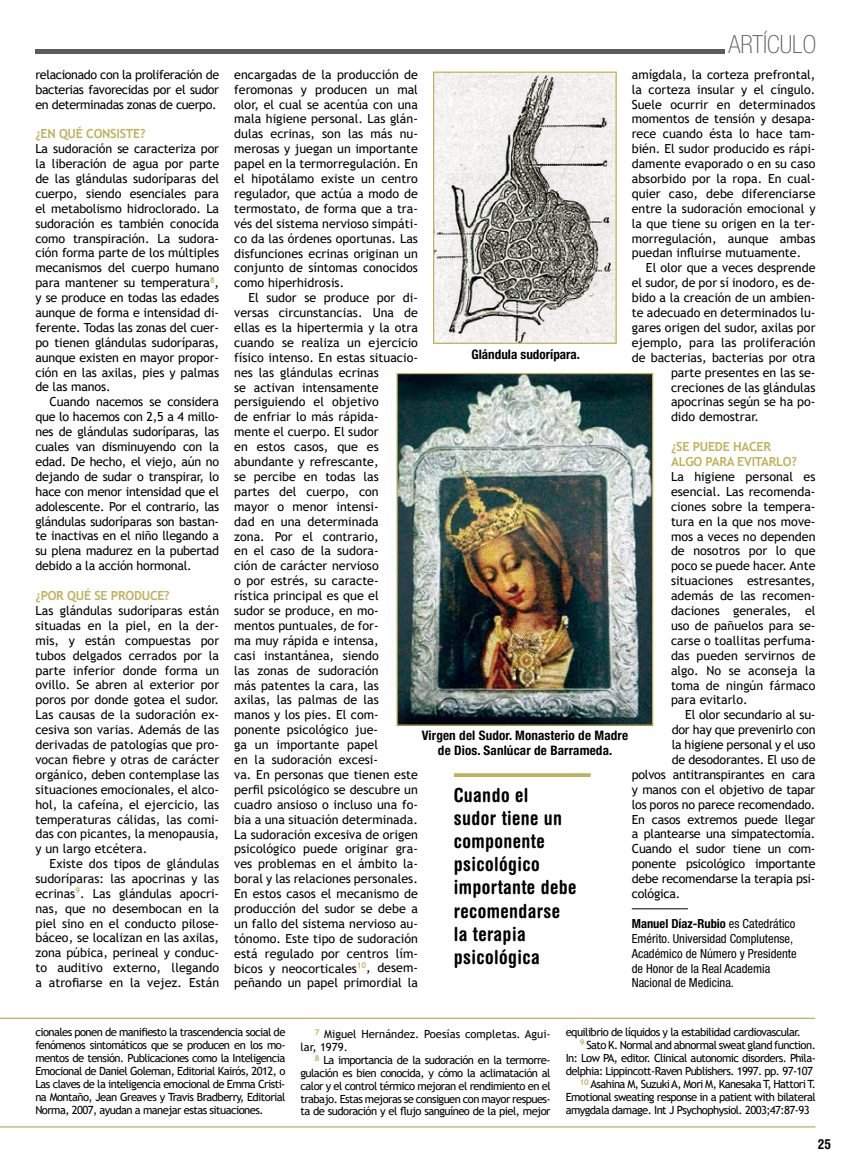
<style>
.page{position:relative;width:851px;height:1163px;background:#fff}
.page>*{position:absolute;margin:0;border:0;box-sizing:border-box;transform-origin:0 0}
.t1{font:100 condensed 25px "Helvetica Neue LT Std";color:#5b5b5f}
.t2{font:700 condensed 19.38px/23.1px "Helvetica Rounded LT Std";letter-spacing:.02em;color:#000}
.t3{font:700 condensed 13.75px "Helvetica Rounded LT Std";color:#000}
.t4{font:700 condensed 13.12px/15px "Helvetica Neue LT Std";letter-spacing:.01em;color:#000;text-align:center}
.t5{font:12.5px/14.9px "Trebuchet MS";color:#000;text-align:justify}
.t6{font:12.5px "Trebuchet MS";letter-spacing:-.02em;color:#000}
.t7{font:condensed 12.5px/14.9px "Helvetica Neue LT Std";color:#000}
.t8{font:700 12.5px/14.9px "Trebuchet MS";letter-spacing:-.02em;color:#c0b15b}
.t9{font:11.25px/12.9px "Trebuchet MS";letter-spacing:-.05em;color:#000;text-align:justify}
.t10{font:11.25px/12.9px "Trebuchet MS";color:#000}
.s1{font-weight:700}
</style>
<div class="page">
<hr style="left:35px;top:50px;width:690px;height:4px;background:#5b5b5f">
<hr style="left:631px;top:908px;width:56px;height:1px;background:#000">
<img style="left:398px;top:375px;width:253px;height:348px">
<div style="left:396px;top:373px;width:257px;height:352px;border:1px solid #c0b15b"></div>
<hr style="left:0;top:1126px;width:815px;height:1px;background:#c0b15b">
<hr style="left:0;top:1017px;width:815px;height:1px;background:#c0b15b">
<img style="left:435px;top:74px;width:179px;height:268px">
<div style="left:433px;top:72px;width:183px;height:272px;border:1px solid #c0b15b"></div>
<hr style="left:454px;top:773px;width:136px;height:3px;background:#c0b15b">
<p class="t5" style="left:35px;top:67px;width:185px">relacionado con la proliferación de bacterias favorecidas por el sudor en determinadas zonas de cuerpo.</p>
<p class="t8" style="left:35px;top:126px;width:112px">¿EN QUÉ CONSISTE?</p>
<p class="t5" style="left:35px;top:141px;width:185px">La sudoración se caracteriza por la liberación de agua por parte de las glándulas sudoríparas del cuerpo, siendo esenciales para el metabolismo hidroclorado. La sudoración es también conocida como transpiración. La sudora&shy;ción forma parte de los múltiples mecanismos del cuerpo humano para mantener su temperatura<sup>8</sup>, y se produce en todas las edades aunque de forma e intensidad di&shy;ferente. Todas las zonas del cuer&shy;po tienen glándulas sudoríparas, aunque existen en mayor propor&shy;ción en las axilas, pies y palmas de las manos.</p>
<p class="t5" style="left:35px;top:394px;width:185px;text-indent:14px">Cuando nacemos se considera que lo hacemos con 2,5 a 4 millo&shy;nes de glándulas sudoríparas, las cuales van disminuyendo con la edad. De hecho, el viejo, aún no dejando de sudar o transpirar, lo hace con menor intensidad que el adolescente. Por el contrario, las glándulas sudoríparas son bastan&shy;te inactivas en el niño llegando a su plena madurez en la pubertad debido a la acción hormonal.</p>
<p class="t8" style="left:35px;top:588px;width:136px">¿POR QUÉ SE PRODUCE?</p>
<p class="t5" style="left:35px;top:603px;width:185px">Las glándulas sudoríparas están situadas en la piel, en la der&shy;mis, y están compuestas por tubos delgados cerrados por la parte inferior donde forma un ovillo. Se abren al exterior por poros por donde gotea el sudor.<br>Las causas de la sudoración ex&shy;cesiva son varias. Además de las derivadas de patologías que pro&shy;vocan fiebre y otras de carácter orgánico, deben contemplase las situaciones emocionales, el alco&shy;hol, la cafeína, el ejercicio, las temperaturas cálidas, las comi&shy;das con picantes, la menopausia, y un largo etcétera.</p>
<p class="t5" style="left:35px;top:856px;width:185px;text-indent:14px">Existe dos tipos de glándulas sudoríparas: las apocrinas y las ecrinas<sup>9</sup>. Las glándulas apocri&shy;nas, que no desembocan en la piel sino en el conducto pilose&shy;báceo, se localizan en las axilas, zona púbica, perineal y conduc&shy;to auditivo externo, llegando a atrofiarse en la vejez. Están</p>
<h1 class="t1" style="left:728px;top:30px;width:89px">ARTÍCULO</h1>
<p class="t5" style="left:631px;top:67px;width:185px">amígdala, la corteza prefrontal, la corteza insular y el cíngulo.<br>Suele ocurrir en determinados momentos de tensión y desapa&shy;rece cuando ésta lo hace tam&shy;bién. El sudor producido es rápi&shy;damente evaporado o en su caso absorbido por la ropa. En cual&shy;quier caso, debe diferenciarse entre la sudoración emocional y la que tiene su origen en la ter&shy;morregulación, aunque ambas puedan influirse mutuamente.</p>
<p class="t5" style="left:646px;top:260px;width:171px">El olor que a veces desprende</p>
<p class="t5" style="left:631px;top:275px;width:185px">el sudor, de por sí inodoro, es de-</p>
<p class="t5" style="left:631px;top:290px;width:185px">bido a la creación de un ambien-</p>
<p class="t5" style="left:631px;top:305px;width:185px">te adecuado en determinados lu-</p>
<p class="t5" style="left:631px;top:320px;width:185px">gares origen del sudor, axilas por</p>
<p class="t5" style="left:631px;top:335px;width:185px">ejemplo, para las proliferación</p>
<p class="t5" style="left:631px;top:350px;width:185px">de bacterias, bacterias por otra</p>
<p class="t5" style="left:671px;top:364px;width:146px">parte presentes en las se-</p>
<p class="t5" style="left:671px;top:379px;width:146px">creciones de las glándulas</p>
<p class="t5" style="left:671px;top:394px;width:146px">apocrinas según se ha po-</p>
<p class="t5" style="left:671px;top:409px;width:90px">dido demostrar.</p>
<p class="t8" style="left:671px;top:439px;width:127px">¿SE PUEDE HACER<br>ALGO PARA EVITARLO?</p>
<p class="t5" style="left:671px;top:469px;width:146px">La higiene personal es esencial. Las recomenda&shy;ciones sobre la tempera&shy;tura en la que nos move&shy;mos a veces no dependen de nosotros por lo que poco se puede hacer. Ante situaciones estresantes, además de las recomen&shy;daciones generales, el uso de pañuelos para se&shy;carse o toallitas perfuma&shy;das pueden servirnos de algo. No se aconseja la toma de ningún fármaco para evitarlo.</p>
<p class="t6" style="left:685px;top:706px;width:132px">El olor secundario al su-</p>
<p class="t6" style="left:671px;top:721px;width:145px">dor hay que prevenirlo con</p>
<p class="t6" style="left:671px;top:736px;width:145px">la higiene personal y el uso</p>
<p class="t6" style="left:671px;top:751px;width:145px">de desodorantes. El uso de</p>
<p class="t6" style="left:631px;top:766px;width:185px">polvos antitranspirantes en cara</p>
<p class="t6" style="left:631px;top:781px;width:185px">y manos con el objetivo de tapar</p>
<p class="t6" style="left:631px;top:796px;width:185px">los poros no parece recomendado.</p>
<p class="t6" style="left:631px;top:811px;width:185px">En casos extremos puede llegar</p>
<p class="t6" style="left:631px;top:826px;width:185px">a plantearse una simpatectomía.</p>
<p class="t6" style="left:631px;top:840px;width:185px">Cuando el sudor tiene un com-</p>
<p class="t6" style="left:631px;top:855px;width:185px">ponente psicológico importante</p>
<p class="t6" style="left:631px;top:870px;width:185px">debe recomendarse la terapia psi-</p>
<p class="t6" style="left:631px;top:885px;width:50px">cológica.</p>
<p class="t7" style="left:631px;top:915px;width:166px"><span class="s1">Manuel Díaz-Rubio</span> es Catedrático<br>Emérito. Universidad Complutense,<br>Académico de Número y Presidente de Honor de la Real Academia<br>Nacional de Medicina.</p>
<p class="t5" style="left:234px;top:67px;width:185px">encargadas de la producción de feromonas y producen un mal olor, el cual se acentúa con una mala higiene personal. Las glán&shy;dulas ecrinas, son las más nu&shy;merosas y juegan un importante papel en la termorregulación. En el hipotálamo existe un centro regulador, que actúa a modo de termostato, de forma que a tra&shy;vés del sistema nervioso simpáti&shy;co da las órdenes oportunas. Las disfunciones ecrinas originan un conjunto de síntomas conocidos como hiperhidrosis.</p>
<p class="t5" style="left:234px;top:290px;width:185px;text-align:left;text-indent:14px">El sudor se produce por di&shy;versas circunstancias. Una de ellas es la hipertermia y la otra cuando se realiza un ejercicio físico intenso. En estas situacio&shy;nes las glándulas ecrinas<br>se activan intensamente persiguiendo el objetivo<br>de enfriar lo más rápida-<br>mente el cuerpo. El sudor<br>en estos casos, que es abundante y refrescante,<br>se percibe en todas las<br>partes del cuerpo, con<br>mayor o menor intensi-<br>dad en una determinada<br>zona. Por el contrario,<br>en el caso de la sudora-<br>ción de carácter nervioso<br>o por estrés, su caracte-<br>rística principal es que el<br>sudor se produce, en mo&shy;mentos puntuales, de for-<br>ma muy rápida e intensa,<br>casi instantánea, siendo<br>las zonas de sudoración<br>más patentes la cara, las axilas, las palmas de las<br>manos y los pies. El com&shy;ponente psicológico jue-<br>ga un importante papel<br>en la sudoración excesi-<br>va. En personas que tienen este perfil psicológico se descubre un cuadro ansioso o incluso una fo&shy;bia a una situación determinada.<br>La sudoración excesiva de origen psicológico puede originar gra&shy;ves problemas en el ámbito la&shy;boral y las relaciones personales.<br>En estos casos el mecanismo de producción del sudor se debe a un fallo del sistema nervioso au&shy;tónomo. Este tipo de sudoración está regulado por centros lím&shy;bicos y neocorticales<sup>10</sup>, desem&shy;peñando un papel primordial la</p>
<p class="t4" style="left:471px;top:346px;width:110px">Glándula sudorípara.</p>
<p class="t4" style="left:421px;top:727px;width:208px">Virgen del Sudor. Monasterio de Madre de Dios. Sanlúcar de Barrameda.</p>
<h2 class="t2" style="left:454px;top:782px;width:124px">Cuando el<br>sudor tiene un componente psicológico importante debe recomendarse la terapia psicológica</h2>
<p class="t9" style="left:35px;top:1025px;width:251px">cionales ponen de manifiesto la trascendencia social de fenómenos sintomáticos que se producen en los mo&shy;mentos de tensión. Publicaciones como la Inteligencia Emocional de Daniel Goleman, Editorial Kairós, 2012, o Las claves de la inteligencia emocional de Emma Cristi&shy;na Montaño, Jean Greaves y Travis Bradberry, Editorial Norma, 2007, ayudan a manejar estas situaciones.</p>
<p class="t10" style="left:300px;top:1027px;width:251px;text-indent:14px"><sup>7</sup> Miguel Hernández. Poesías completas. Agui&shy;lar, 1979.</p>
<p class="t9" style="left:300px;top:1053px;width:251px;text-indent:14px"><sup>8</sup> La importancia de la sudoración en la termorre&shy;gulación es bien conocida, y cómo la aclimatación al calor y el control térmico mejoran el rendimiento en el trabajo. Estas mejoras se consiguen con mayor respues&shy;ta de sudoración y el flujo sanguíneo de la piel, mejor</p>
<p class="t9" style="left:565px;top:1025px;width:237px">equilibrio de líquidos y la estabilidad cardiovascular.</p>
<p class="t9" style="left:580px;top:1038px;width:237px"><sup>9</sup> Sato K. Normal and abnormal sweat gland function.</p>
<p class="t9" style="left:565px;top:1051px;width:251px">In: Low PA, editor. Clinical autonomic disorders. Phila-</p>
<p class="t9" style="left:565px;top:1064px;width:249px">delphia: Lippincott-Raven Publishers. 1997. pp. 97-107</p>
<p class="t9" style="left:580px;top:1077px;width:237px"><sup>10</sup> Asahina M, Suzuki A, Mori M, Kanesaka T, Hattori T.</p>
<p class="t9" style="left:565px;top:1090px;width:251px">Emotional sweating response in a patient with bilateral</p>
<p class="t9" style="left:565px;top:1102px;width:245px">amygdala damage. Int J Psychophysiol. 2003;47:87-93</p>
<p class="t3" style="left:817px;top:1135px;width:15px">25</p>
</div>
